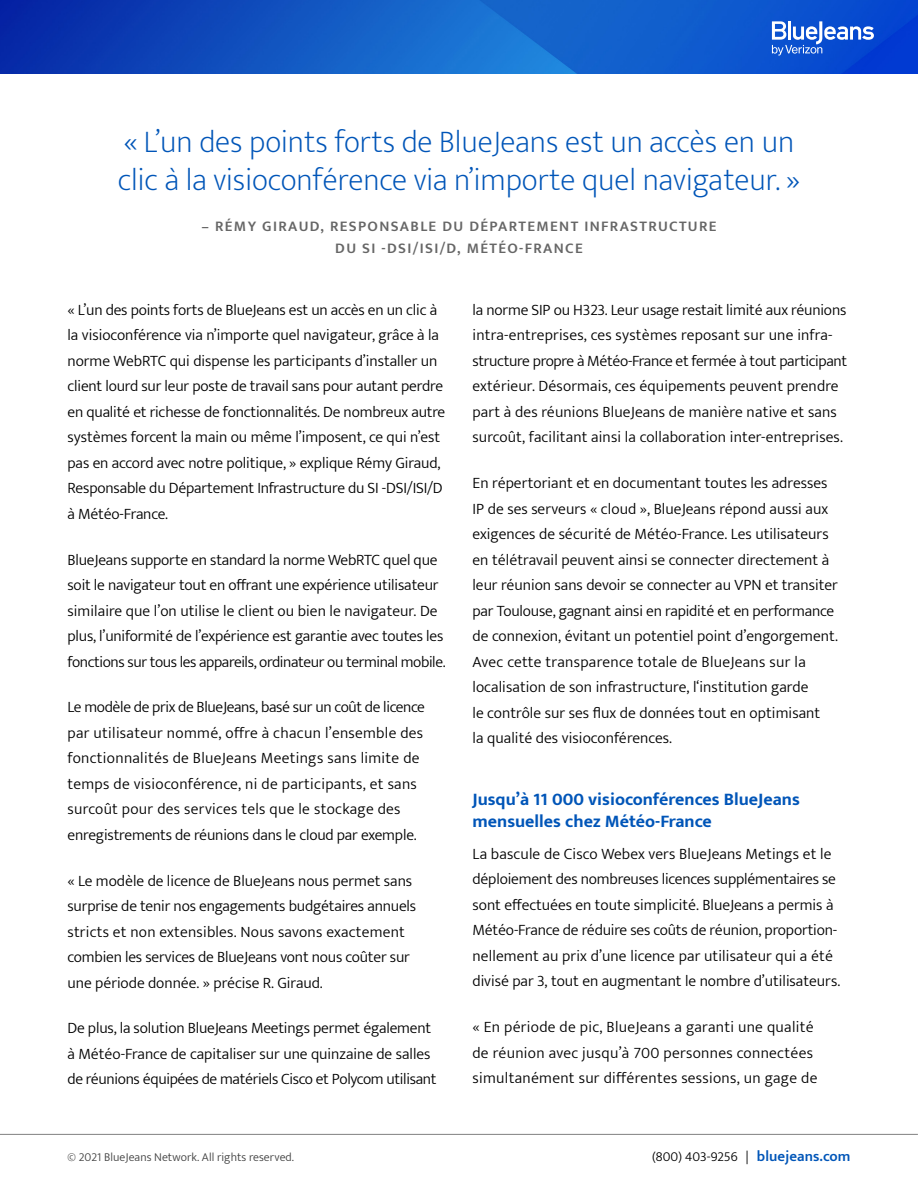
<style>
.page{position:relative;width:918px;height:1188px;background:#fff}
.page>*{position:absolute;margin:0;border:0;box-sizing:border-box;transform-origin:0 0}
.t1{font:200 31.5px/37.8px "Mukta";color:#0055b8}
.t2{font:700 18px/21.6px "Mukta";color:#0055b8}
.t3{font:300 15.75px/25.5px "Mukta";color:#000}
.t4{font:300 15.75px/25.5px "Mukta";letter-spacing:.02em;color:#000}
.t5{font:600 15px/22.5px "Mukta";letter-spacing:.09em;color:#666;text-align:center}
.t6{font:300 13.5px "Mukta";letter-spacing:.005em;color:#000}
.t7{font:300 12px "Mukta";letter-spacing:.005em;color:#404040}
.s1{font-weight:600;font-size:15px;color:#0055b8}
</style>
<div class="page">
<img style="left:0;top:0;width:918px;height:74px">
<hr style="left:0;top:1134px;width:918px;height:1px;background:#808080">
<svg style="left:772px;top:21px;width:102px;height:35px"></svg>
<h1 class="t1" style="left:118px;top:123px;width:684px">« L’un des points forts de BlueJeans est un accès en un clic à la visioconférence via n’importe quel navigateur. »</h1>
<p class="t5" style="left:201px;top:214px;width:517px">– RÉMY GIRAUD, RESPONSABLE DU DÉPARTEMENT INFRASTRUCTURE<br>DU SI -DSI/ISI/D, MÉTÉO-FRANCE</p>
<p class="t3" style="left:68px;top:297px;width:379px">« L’un des points forts de BlueJeans est un accès en un clic à la visioconférence via n’importe quel navigateur, grâce à la norme WebRTC qui dispense les participants d’installer un client lourd sur leur poste de travail sans pour autant perdre en qualité et richesse de fonctionnalités. De nombreux autre systèmes forcent la main ou même l’imposent, ce qui n’est pas en accord avec notre politique, » explique Rémy Giraud, Responsable du Département Infrastructure du SI -DSI/ISI/D à Météo-France.</p>
<p class="t3" style="left:68px;top:546px;width:380px">BlueJeans supporte en standard la norme WebRTC quel que soit le navigateur tout en offrant une expérience utilisateur similaire que l’on utilise le client ou bien le navigateur. De plus, l’uniformité de l’expérience est garantie avec toutes les fonctions sur tous les appareils, ordinateur ou terminal mobile.</p>
<p class="t4" style="left:68px;top:694px;width:359px">Le modèle de prix de BlueJeans, basé sur un coût de licence par utilisateur nommé, offre à chacun l’ensemble des fonctionnalités de BlueJeans Meetings sans limite de temps de visioconférence, ni de participants, et sans surcoût pour des services tels que le stockage des enregistrements de réunions dans le cloud par exemple.</p>
<p class="t3" style="left:68px;top:867px;width:350px">« Le modèle de licence de BlueJeans nous permet sans surprise de tenir nos engagements budgétaires annuels stricts et non extensibles. Nous savons exactement combien les services de BlueJeans vont nous coûter sur une période donnée. » précise R. Giraud.</p>
<p class="t3" style="left:68px;top:1015px;width:371px">De plus, la solution BlueJeans Meetings permet également à Météo-France de capitaliser sur une quinzaine de salles de réunions équipées de matériels Cisco et Polycom utilisant</p>
<p class="t3" style="left:472px;top:297px;width:376px">la norme SIP ou H323. Leur usage restait limité aux réunions intra-entreprises, ces systèmes reposant sur une infra&shy;structure propre à Météo-France et fermée à tout participant extérieur. Désormais, ces équipements peuvent prendre part à des réunions BlueJeans de manière native et sans surcoût, facilitant ainsi la collaboration inter-entreprises.</p>
<p class="t3" style="left:472px;top:470px;width:367px">En répertoriant et en documentant toutes les adresses IP de ses serveurs « cloud », BlueJeans répond aussi aux exigences de sécurité de Météo-France. Les utilisateurs en télétravail peuvent ainsi se connecter directement à leur réunion sans devoir se connecter au VPN et transiter par Toulouse, gagnant ainsi en rapidité et en performance de connexion, évitant un potentiel point d’engorgement.<br>Avec cette transparence totale de BlueJeans sur la localisation de son infrastructure, l‘institution garde<br>le contrôle sur ses flux de données tout en optimisant<br>la qualité des visioconférences.</p>
<p class="t2" style="left:472px;top:788px;width:329px">Jusqu’à 11 000 visioconférences BlueJeans mensuelles chez Météo-France</p>
<p class="t3" style="left:472px;top:841px;width:369px">La bascule de Cisco Webex vers BlueJeans Metings et le déploiement des nombreuses licences supplémentaires se sont effectuées en toute simplicité. BlueJeans a permis à Météo-France de réduire ses coûts de réunion, proportion&shy;nellement au prix d’une licence par utilisateur qui a été divisé par 3, tout en augmentant le nombre d’utilisateurs.</p>
<p class="t4" style="left:472px;top:1014px;width:346px">« En période de pic, BlueJeans a garanti une qualité de réunion avec jusqu’à 700 personnes connectées simultanément sur différentes sessions, un gage de</p>
<p class="t7" style="left:68px;top:1150px;width:228px">© 2021 BlueJeans Network. All rights reserved.</p>
<p class="t6" style="left:652px;top:1148px;width:200px">(800) 403-9256 | <span class="s1">bluejeans.com</span></p>
</div>
